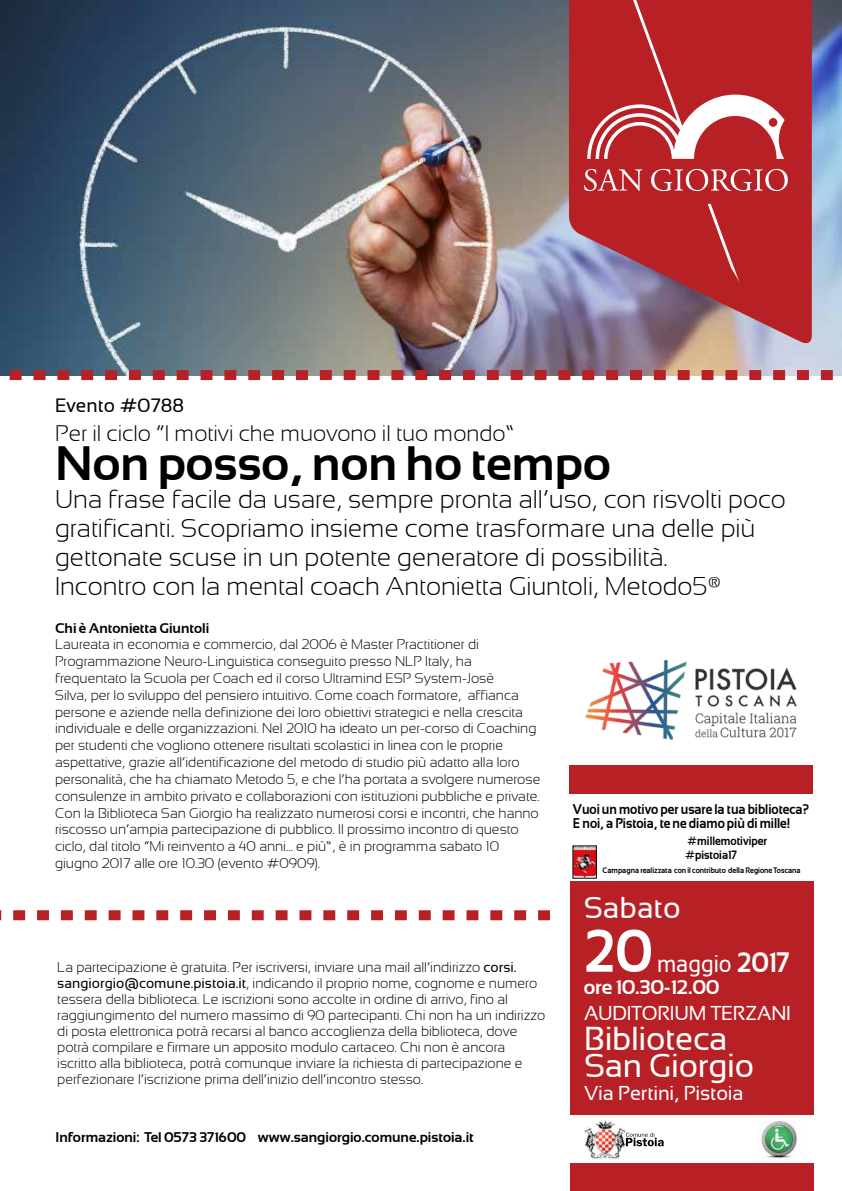
<style>
.page{position:relative;width:842px;height:1191px;background:#fff}
.page>*{position:absolute;margin:0;border:0;box-sizing:border-box;transform-origin:0 0}
.t1{font:700 60px "Sansation";color:#fff;scale:.91 1}
.t2{font:700 48px "Sansation";color:#000}
.t3{font:33px/27px "Sansation";letter-spacing:-.01em;color:#fff}
.t4{font:30px "Sansation";color:#fff}
.t5{font:300 25.6px/28.8px "Sansation";color:#000}
.t6{font:24px "Sansation";color:#fff;scale:.91 1}
.t7{font:300 22.4px "Sansation";color:#000}
.t8{font:20px "Sansation";letter-spacing:-.01em;color:#fff}
.t9{font:700 20px "Sansation";color:#fff}
.t10{font:19.2px "Sansation";color:#000}
.t11{font:300 14px/16.8px "Sansation";color:#000}
.t12{font:700 14px "Sansation";color:#000}
.t13{font:700 14px/14px "Sansation";color:#000;scale:.89 1}
.t14{font:700 12px/14.4px "Sansation";color:#000;scale:.9 1}
.t15{font:700 8px "Sansation";color:#000;scale:.9 1}
.s1{font-weight:400}
.s2{font-weight:700;font-size:28px}
</style>
<div class="page">
<img style="left:0;top:0;width:842px;height:370px">
<div style="left:571px;top:881px;width:243px;height:310px;background:#b72126"></div>
<svg style="left:569px;top:0;width:243px;height:347px;background:#a74e5a"></svg>
<svg style="left:584px;top:169px;width:3px;height:22px"></svg>
<svg style="left:785px;top:169px;width:3px;height:22px"></svg>
<svg style="left:587px;top:0;width:198px;height:282px;background:#bc3b41"></svg>
<svg style="left:0;top:370px;width:842px;height:10px"></svg>
<div style="left:569px;top:765px;width:244px;height:29px;background:#b72126"></div>
<img style="left:575px;top:847px;width:19px;height:29px">
<svg style="left:0;top:910px;width:550px;height:10px"></svg>
<div style="left:566px;top:1115px;width:253px;height:48px;background:#fff"></div>
<img style="left:584px;top:1120px;width:42px;height:39px">
<svg style="left:626px;top:1132px;width:38px;height:14px"></svg>
<img style="left:761px;top:1121px;width:36px;height:38px">
<img style="left:585px;top:659px;width:212px;height:81px">
<h3 class="t10" style="left:55px;top:395px;width:131px">Evento #0788</h3>
<h3 class="t7" style="left:55px;top:421px;width:462px">Per il ciclo “I motivi che muovono il tuo mondo”</h3>
<h2 class="t2" style="left:55px;top:435px;width:557px">Non posso, non ho tempo</h2>
<p class="t5" style="left:55px;top:485px;width:732px">Una frase facile da usare, sempre pronta all’uso, con risvolti poco gratificanti. Scopriamo insieme come trasformare una delle più gettonate scuse in un potente generatore di possibilità.<br>Incontro con la mental coach Antonietta Giuntoli, Metodo5®</p>
<p class="t12" style="left:55px;top:620px;width:156px">Chi è Antonietta Giuntoli</p>
<p class="t11" style="left:55px;top:636px;width:487px">Laureata in economia e commercio, dal 2006 è Master Practitioner di Programmazione Neuro-Linguistica conseguito presso NLP Italy, ha frequentato la Scuola per Coach ed il corso Ultramind ESP System-Josè<br>Silva, per lo sviluppo del pensiero intuitivo. Come coach formatore, affianca persone e aziende nella definizione dei loro obiettivi strategici e nella crescita individuale e delle organizzazioni. Nel 2010 ha ideato un per-corso di Coaching per studenti che vogliono ottenere risultati scolastici in linea con le proprie aspettative, grazie all’identificazione del metodo di studio più adatto alla loro personalità, che ha chiamato Metodo 5, e che l’ha portata a svolgere numerose consulenze in ambito privato e collaborazioni con istituzioni pubbliche e private.<br>Con la Biblioteca San Giorgio ha realizzato numerosi corsi e incontri, che hanno riscosso un’ampia partecipazione di pubblico. Il prossimo incontro di questo ciclo, dal titolo “Mi reinvento a 40 anni... e più”, è in programma sabato 10 giugno 2017 alle ore 10.30 (evento #0909).</p>
<p class="t11" style="left:57px;top:958px;width:490px;line-height:16px">La partecipazione è gratuita. Per iscriversi, inviare una mail all’indirizzo <span class="s1">corsi. sangiorgio@comune.pistoia.it</span>, indicando il proprio nome, cognome e numero tessera della biblioteca. Le iscrizioni sono accolte in ordine di arrivo, fino al raggiungimento del numero massimo di 90 partecipanti. Chi non ha un indirizzo di posta elettronica potrà recarsi al banco accoglienza della biblioteca, dove potrà compilare e firmare un apposito modulo cartaceo. Chi non è ancora iscritto alla biblioteca, potrà comunque inviare la richiesta di partecipazione e perfezionare l’iscrizione prima dell’inizio dell’incontro stesso.</p>
<p class="t12" style="left:56px;top:1129px;width:420px">Informazioni: Tel 0573 371600 www.sangiorgio.comune.pistoia.it</p>
<p class="t13" style="left:573px;top:801px;width:267px">Vuoi un motivo per usare la tua biblioteca?<br>E noi, a Pistoia, te ne diamo più di mille!</p>
<p class="t14" style="left:685px;top:833px;width:93px">#millemotiviper #pistoia17</p>
<p class="t15" style="left:603px;top:865px;width:221px">Campagna realizzata con il contributo della Regione Toscana</p>
<h3 class="t4" style="left:584px;top:890px;width:98px">Sabato</h3>
<h1 class="t1" style="left:584px;top:916px;width:76px">20</h1>
<h3 class="t6" style="left:657px;top:950px;width:147px">maggio <span class="s2">2017</span></h3>
<h3 class="t9" style="left:584px;top:975px;width:137px">ore 10.30-12.00</h3>
<h3 class="t8" style="left:584px;top:1001px;width:208px">AUDITORIUM TERZANI</h3>
<h3 class="t3" style="left:584px;top:1024px;width:171px">Biblioteca<br>San Giorgio</h3>
<h3 class="t8" style="left:584px;top:1082px;width:161px">Via Pertini, Pistoia</h3>
</div>
